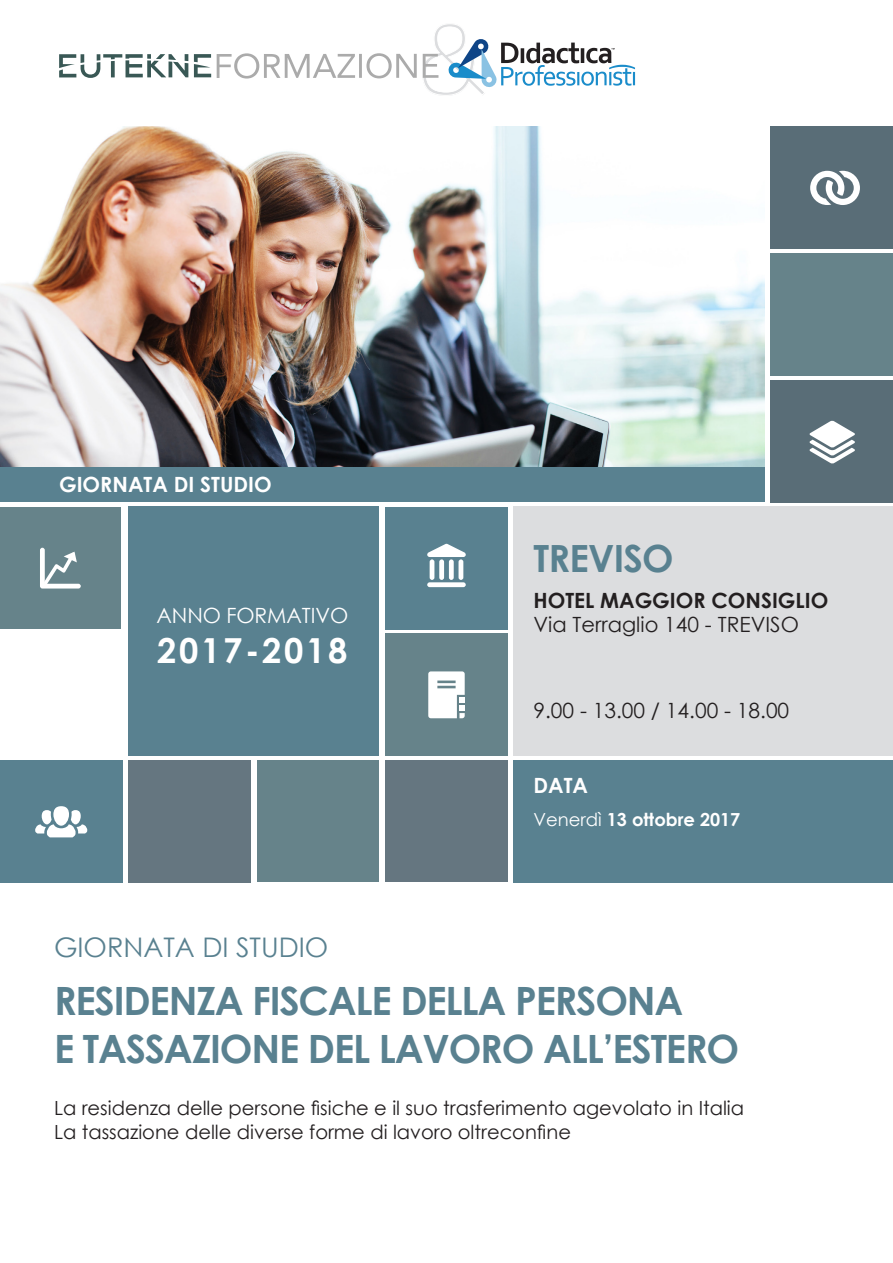
<style>
.page{position:relative;width:893px;height:1263px;background:#fff}
.page>*{position:absolute;margin:0;border:0;box-sizing:border-box;transform-origin:0 0}
.t1{font:700 39px/48px "Century Gothic";letter-spacing:-.03em;color:#598190}
.t2{font:700 37.5px "Century Gothic";letter-spacing:-.02em;color:#598190}
.t3{font:700 34.5px "Century Gothic";letter-spacing:.08em;color:#fff}
.t4{font:27px "Century Gothic";color:#598190}
.t5{font:21px "Century Gothic";color:#231f20}
.t6{font:700 21px "Century Gothic";color:#231f20}
.t7{font:700 21px "Century Gothic";color:#fff}
.t8{font:21px "Century Gothic";letter-spacing:-.005em;color:#fff}
.t9{font:19.5px "Century Gothic";color:#231f20}
.t10{font:700 18px "Century Gothic";color:#fff}
.s1{font-weight:400}
</style>
<div class="page">
<div style="left:128px;top:507px;width:251px;height:249px;background:#598190"></div>
<svg style="left:59px;top:54px;width:129px;height:24px"></svg>
<svg style="left:194px;top:54px;width:17px;height:23px"></svg>
<svg style="left:217px;top:53px;width:138px;height:26px"></svg>
<hr style="left:359px;top:54px;width:3px;height:24px;background:#ababab">
<svg style="left:366px;top:24px;width:269px;height:71px"></svg>
<div style="left:770px;top:253px;width:123px;height:123px;background:#66838a"></div>
<div style="left:0;top:760px;width:122px;height:123px;background:#598190"></div>
<div style="left:0;top:507px;width:121px;height:122px;background:#66838a"></div>
<div style="left:257px;top:760px;width:122px;height:122px;background:#66838a"></div>
<div style="left:128px;top:760px;width:123px;height:123px;background:#657680"></div>
<div style="left:770px;top:380px;width:123px;height:123px;background:#596d77"></div>
<div style="left:385px;top:760px;width:123px;height:122px;background:#657680"></div>
<div style="left:385px;top:634px;width:123px;height:122px;background:#66838a"></div>
<div style="left:770px;top:127px;width:123px;height:122px;background:#596d77"></div>
<div style="left:385px;top:507px;width:123px;height:122px;background:#598190"></div>
<img style="left:0;top:127px;width:764px;height:340px">
<div style="left:0;top:467px;width:765px;height:35px;background:#598190"></div>
<div style="left:514px;top:760px;width:379px;height:123px;background:#598190"></div>
<svg style="left:40px;top:548px;width:41px;height:40px"></svg>
<div style="left:439px;top:559px;width:5px;height:21px;background:#fff;border-radius:2px"></div>
<div style="left:449px;top:559px;width:5px;height:21px;background:#fff;border-radius:2px"></div>
<hr style="left:459px;top:559px;width:4px;height:21px;background:#fff;border-radius:2px">
<hr style="left:430px;top:559px;width:4px;height:21px;background:#fff;border-radius:2px">
<svg style="left:427px;top:544px;width:39px;height:13px"></svg>
<div style="left:427px;top:582px;width:39px;height:5px;background:#fff;border-radius:2px"></div>
<svg style="left:809px;top:421px;width:46px;height:43px"></svg>
<div style="left:53px;top:806px;width:16px;height:20px;background:#fff;border-radius:8px"></div>
<svg style="left:35px;top:810px;width:52px;height:27px"></svg>
<svg style="left:428px;top:671px;width:37px;height:47px;background:#ebeeef"></svg>
<svg style="left:810px;top:171px;width:50px;height:34px"></svg>
<div style="left:514px;top:507px;width:379px;height:249px;background:#dcdddf"></div>
<p class="t7" style="left:59px;top:469px;width:214px">GIORNATA DI STUDIO</p>
<p class="t8" style="left:157px;top:601px;width:193px">ANNO FORMATIVO</p>
<h3 class="t3" style="left:157px;top:624px;width:192px">2017-2018</h3>
<p class="t4" style="left:54px;top:928px;width:276px">GIORNATA DI STUDIO</p>
<p class="t2" style="left:533px;top:530px;width:142px">TREVISO</p>
<p class="t6" style="left:533px;top:584px;width:296px">HOTEL MAGGIOR CONSIGLIO</p>
<p class="t5" style="left:533px;top:609px;width:267px">Via Terraglio 140 - TREVISO</p>
<p class="t5" style="left:533px;top:696px;width:257px">9.00 - 13.00 / 14.00 - 18.00</p>
<p class="t7" style="left:533px;top:770px;width:56px">DATA</p>
<p class="t10" style="left:533px;top:806px;width:208px"><span class="s1">Venerdì</span> 13 ottobre 2017</p>
<p class="t1" style="left:54px;top:975px;width:687px">RESIDENZA FISCALE DELLA PERSONA<br>E TASSAZIONE DEL LAVORO ALL’ESTERO</p>
<p class="t9" style="left:54px;top:1095px;width:692px">La residenza delle persone fisiche e il suo trasferimento agevolato in Italia</p>
<p class="t9" style="left:54px;top:1118px;width:519px">La tassazione delle diverse forme di lavoro oltreconfine</p>
</div>
